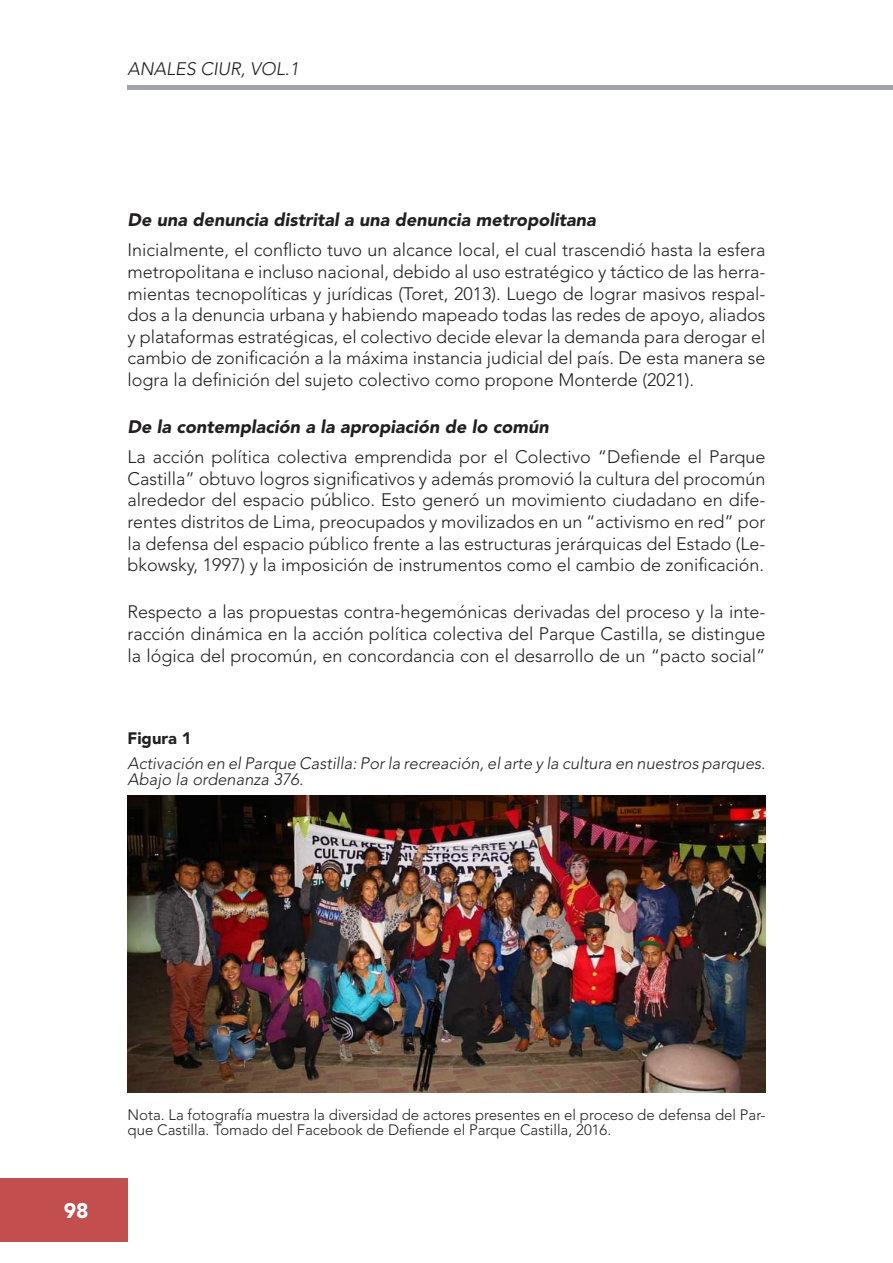
<style>
.page{position:relative;width:893px;height:1263px;background:#fff}
.page>*{position:absolute;margin:0;border:0;box-sizing:border-box;transform-origin:0 0}
.t1{font:900 21px "Avenir LT Std";color:#fff}
.Cuerpo_1{font:300 18px/21.6px "Avenir LT Std";color:#231f20;text-align:justify}
.Subtítulo_2{font:italic 900 18px "Avenir LT Std";color:#231f20}
.t2{font:italic 300 18px "Avenir LT Std";color:#231f20}
.Figura_Título{font:italic 300 16.5px/16.5px "Avenir LT Std";color:#231f20}
.Figura_N{font:900 16.5px "Avenir LT Std";color:#231f20}
.Nota{font:300 15px/15px "Avenir LT Std";color:#231f20}
</style>
<div class="page">
<hr style="left:128px;top:85px;width:765px;height:4px;background:#a0a3ab">
<div style="left:0;top:1178px;width:128px;height:64px;background:#c24e4e"></div>
<img style="left:128px;top:795px;width:637px;height:298px">
<p class="t2" style="left:128px;top:58px;width:173px">ANALES CIUR, VOL.1</p>
<p class="Subtítulo_2" style="left:128px;top:209px;width:470px">De una denuncia distrital a una denuncia metropolitana</p>
<p class="Cuerpo_1" style="left:128px;top:239px;width:639px">Inicialmente, el conflicto tuvo un alcance local, el cual trascendió hasta la esfera metropolitana e incluso nacional, debido al uso estratégico y táctico de las herra&shy;mientas tecnopolíticas y jurídicas (Toret, 2013). Luego de lograr masivos respal&shy;dos a la denuncia urbana y habiendo mapeado todas las redes de apoyo, aliados y plataformas estratégicas, el colectivo decide elevar la demanda para derogar el cambio de zonificación a la máxima instancia judicial del país. De esta manera se logra la definición del sujeto colectivo como propone Monterde (2021).</p>
<p class="Subtítulo_2" style="left:128px;top:416px;width:423px">De la contemplación a la apropiación de lo común</p>
<p class="Cuerpo_1" style="left:128px;top:446px;width:639px">La acción política colectiva emprendida por el Colectivo “Defiende el Parque Castilla” obtuvo logros significativos y además promovió la cultura del procomún alrededor del espacio público. Esto generó un movimiento ciudadano en dife&shy;rentes distritos de Lima, preocupados y movilizados en un “activismo en red” por la defensa del espacio público frente a las estructuras jerárquicas del Estado (Le&shy;bkowsky, 1997) y la imposición de instrumentos como el cambio de zonificación.</p>
<p class="Cuerpo_1" style="left:128px;top:601px;width:639px">Respecto a las propuestas contra-hegemónicas derivadas del proceso y la inte&shy;racción dinámica en la acción política colectiva del Parque Castilla, se distingue la lógica del procomún, en concordancia con el desarrollo de un “pacto social”</p>
<p class="Figura_N" style="left:128px;top:728px;width:66px">Figura 1</p>
<p class="Figura_Título" style="left:128px;top:755px;width:639px">Activación en el Parque Castilla: Por la recreación, el arte y la cultura en nuestros parques.<br>Abajo la ordenanza 376.</p>
<p class="t1" style="left:64px;top:1198px;width:26px">98</p>
<p class="Nota" style="left:128px;top:1108px;width:639px">Nota. La fotografía muestra la diversidad de actores presentes en el proceso de defensa del Par&shy;que Castilla. Tomado del Facebook de Defiende el Parque Castilla, 2016.</p>
</div>
